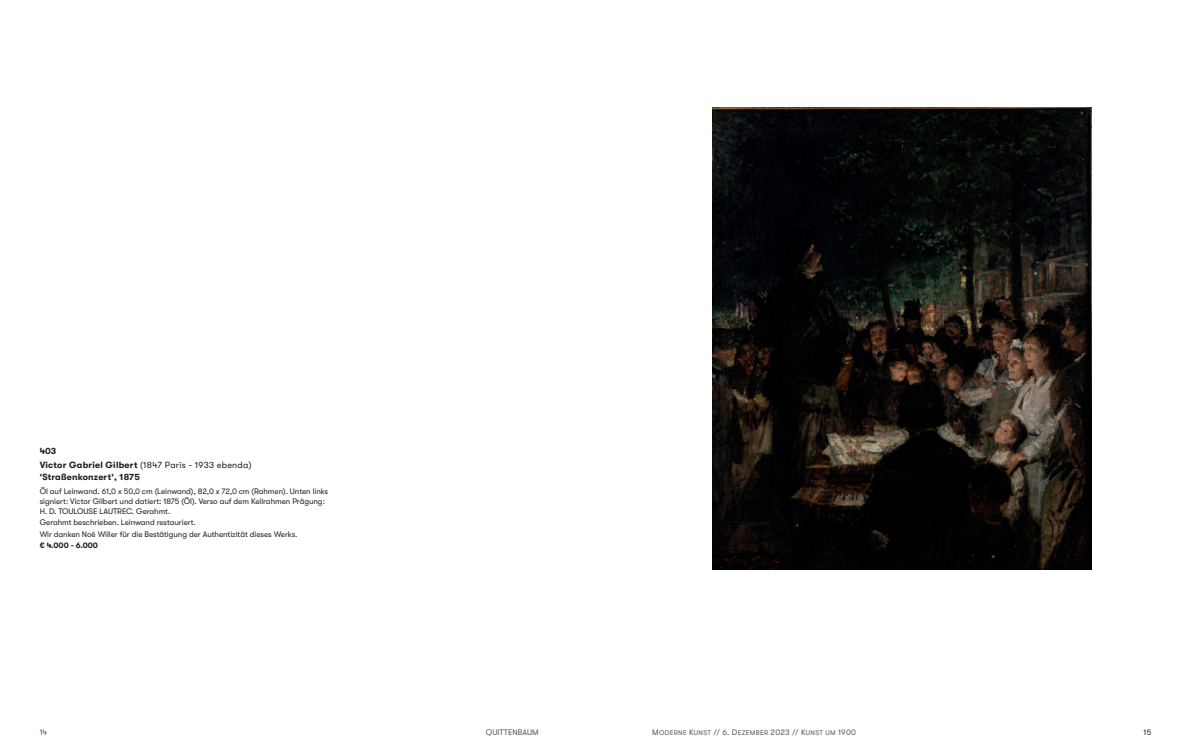
<style>
.page{position:relative;width:1191px;height:755px;background:#fff}
.page>*{position:absolute;margin:0;border:0;box-sizing:border-box;transform-origin:0 0}
.Hersteller{font:9px "GT Walsheim";letter-spacing:.025em;color:#231f20}
.Objekt{font:700 9px "GT Walsheim";letter-spacing:.025em;color:#231f20}
.Fließ_neu{font:8px/10px "GT Walsheim";letter-spacing:-.005em;color:#231f20}
.t1{font:8px "GT Walsheim";letter-spacing:.005em;color:#57585a}
.Fließ_neu-2{font:700 8px "GT Walsheim";letter-spacing:-.005em;color:#231f20}
.t2{font:8px "GT Walsheim Regular SC850";color:#231f20}
.t3{font:6.8px "GT Walsheim Regular SC850";letter-spacing:.045em;color:#57585a}
.s1{font-weight:700}
.s2{font-size:8px}
.s3{font-family:"GT Walsheim";font-size:8px}
</style>
<div class="page">
<img style="left:712px;top:107px;width:379px;height:462px">
<p class="Objekt" style="left:40px;top:445px;width:18px">403</p>
<p class="Hersteller" style="left:40px;top:460px;width:213px"><span class="s1">Victor Gabriel Gilbert</span> (1847 Paris - 1933 ebenda)</p>
<p class="Objekt" style="left:40px;top:471px;width:102px">'Straßenkonzert', 1875</p>
<p class="Fließ_neu" style="left:40px;top:486px;width:290px">Öl auf Leinwand. 61,0 x 50,0 cm (Leinwand), 82,0 x 72,0 cm (Rahmen). Unten links signiert: Victor Gilbert und datiert: 1875 (Öl). Verso auf dem Keilrahmen Prägung:<br>H. D. TOULOUSE LAUTREC. Gerahmt.</p>
<p class="Fließ_neu" style="left:40px;top:517px;width:158px">Gerahmt beschrieben. Leinwand restauriert.</p>
<p class="Fließ_neu" style="left:40px;top:529px;width:259px">Wir danken Noé Willer für die Bestätigung der Authentizität dieses Werks.</p>
<p class="Fließ_neu-2" style="left:40px;top:540px;width:60px">€ 4.000 - 6.000</p>
<p class="t1" style="left:40px;top:727px;width:9px">14</p>
<p class="t1" style="left:486px;top:727px;width:54px">QUITTENBAUM</p>
<p class="t3" style="left:652px;top:728px;width:205px"><span class="s2">M</span>ODERNE <span class="s2">K</span>UNST <span class="s3">// 6.</span> <span class="s2">D</span>EZEM BER <span class="s3">2023 //</span> <span class="s2">K</span>UNST UM <span class="s2">1900</span></p>
<p class="t2" style="left:1143px;top:727px;width:9px">15</p>
</div>
